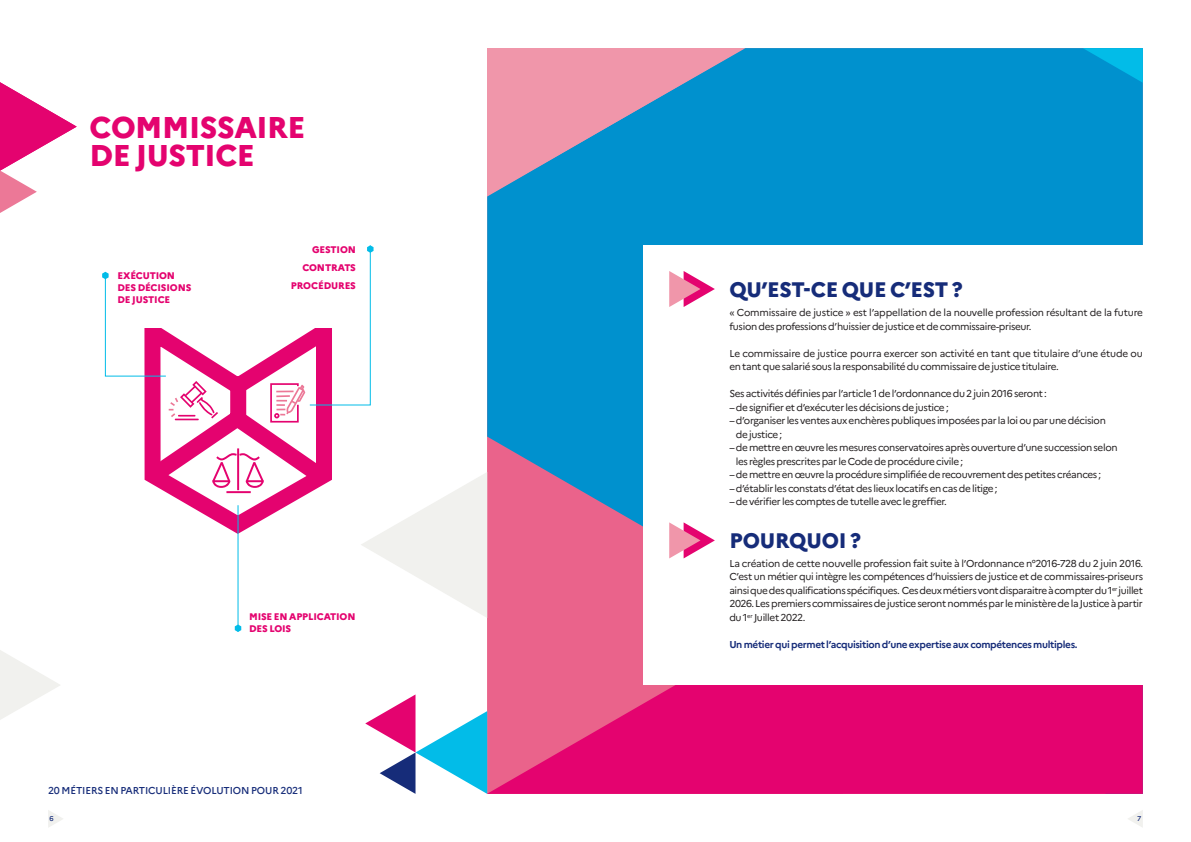
<style>
.page{position:relative;width:1191px;height:842px;background:#fff}
.page>*{position:absolute;margin:0;border:0;box-sizing:border-box;transform-origin:0 0}
.t1{font:800 30px/28.4px "Marianne";letter-spacing:-.015em;color:#e4036f}
.t2{font:800 21px "Marianne";letter-spacing:-.015em;color:#162c79}
.t3{font:10px/13.5px "Marianne";letter-spacing:-.035em;color:#231f20}
.t4{font:700 10px "Marianne";letter-spacing:-.035em;color:#162c79}
.t5{font:500 10px "Marianne";letter-spacing:-.015em;color:#162c79}
.t6{font:800 9.6px/12px "Marianne";letter-spacing:-.015em;color:#e4036f}
.t7{font:500 7px "Marianne";color:#162c79}
</style>
<div class="page">
<div style="left:487px;top:48px;width:655px;height:367px;background:#0091ce"></div>
<svg style="left:1082px;top:48px;width:60px;height:35px;background:#01a5da"></svg>
<svg style="left:487px;top:415px;width:655px;height:379px;background:#d13482"></svg>
<svg style="left:487px;top:48px;width:258px;height:148px;background:#7993bb"></svg>
<div style="left:643px;top:245px;width:548px;height:439px;background:#fff"></div>
<svg style="left:48px;top:810px;width:15px;height:17px"></svg>
<svg style="left:1128px;top:811px;width:14px;height:16px"></svg>
<svg style="left:669px;top:271px;width:46px;height:36px"></svg>
<svg style="left:669px;top:522px;width:46px;height:36px"></svg>
<hr style="left:237px;top:505px;width:1px;height:127px;background:#02bce8">
<svg style="left:235px;top:624px;width:6px;height:8px"></svg>
<svg style="left:102px;top:245px;width:385px;height:373px"></svg>
<svg style="left:365px;top:694px;width:122px;height:100px"></svg>
<svg style="left:0;top:82px;width:77px;height:131px"></svg>
<svg style="left:0;top:650px;width:60px;height:70px"></svg>
<h1 class="t1" style="left:90px;top:113px;width:217px">COMMISSAIRE<br>DE JUSTICE</h1>
<p class="t6" style="left:117px;top:270px;width:75px">EXÉCUTION<br>DES DÉCISIONS<br>DE JUSTICE</p>
<p class="t6" style="left:291px;top:240px;width:67px;line-height:18.2px;text-align:right">GESTION<br>CONTRATS<br>PROCÉDURES</p>
<p class="t6" style="left:249px;top:610px;width:108px">MISE EN APPLICATION<br>DES LOIS</p>
<h2 class="t2" style="left:729px;top:277px;width:235px">QU’EST-CE QUE C’EST ?</h2>
<p class="t3" style="left:729px;top:306px;width:415px">« Commissaire de justice » est l’appellation de la nouvelle profession résultant de la future fusion des professions d’huissier de justice et de commissaire-priseur.</p>
<p class="t3" style="left:729px;top:347px;width:415px">Le commissaire de justice pourra exercer son activité en tant que titulaire d’une étude ou en tant que salarié sous la responsabilité du commissaire de justice titulaire.</p>
<p class="t3" style="left:729px;top:387px;width:319px">Ses activités définies par l’article 1 de l’ordonnance du 2 juin 2016 seront :</p>
<p class="t3" style="left:729px;top:401px;width:221px">– de signifier et d’exécuter les décisions de justice ;</p>
<p class="t3" style="left:736px;top:414px;width:371px;text-indent:-6px">– d’organiser les ventes aux enchères publiques imposées par la loi ou par une décision de justice ;</p>
<p class="t3" style="left:736px;top:441px;width:383px;text-indent:-6px">– de mettre en œuvre les mesures conservatoires après ouverture d’une succession selon les règles prescrites par le Code de procédure civile ;</p>
<p class="t3" style="left:729px;top:468px;width:373px">– de mettre en œuvre la procédure simplifiée de recouvrement des petites créances ;</p>
<p class="t3" style="left:729px;top:482px;width:270px">– d’établir les constats d’état des lieux locatifs en cas de litige ;</p>
<p class="t3" style="left:729px;top:495px;width:219px">– de vérifier les comptes de tutelle avec le greffier.</p>
<h2 class="t2" style="left:729px;top:527px;width:133px">POURQUOI ?</h2>
<p class="t3" style="left:729px;top:557px;width:415px;text-align:justify">La création de cette nouvelle profession fait suite à l’Ordonnance n°2016-728 du 2 juin 2016.<br>C’est un métier qui intègre les compétences d’huissiers de justice et de commissaires-priseurs ainsi que des qualifications spécifiques. Ces deux métiers vont disparaitre à compter du 1<sup>er</sup> juillet 2026. Les premiers commissaires de justice seront nommés par le ministère de la Justice à partir du 1<sup>er</sup> Juillet 2022.</p>
<p class="t4" style="left:729px;top:638px;width:350px">Un métier qui permet l’acquisition d’une expertise aux compétences multiples.</p>
<p class="t5" style="left:48px;top:784px;width:256px">20 MÉTIERS EN PARTICULIÈRE ÉVOLUTION POUR 2021</p>
<p class="t7" style="left:50px;top:815px;width:6px">6</p>
<p class="t7" style="left:1137px;top:815px;width:6px">7</p>
</div>
